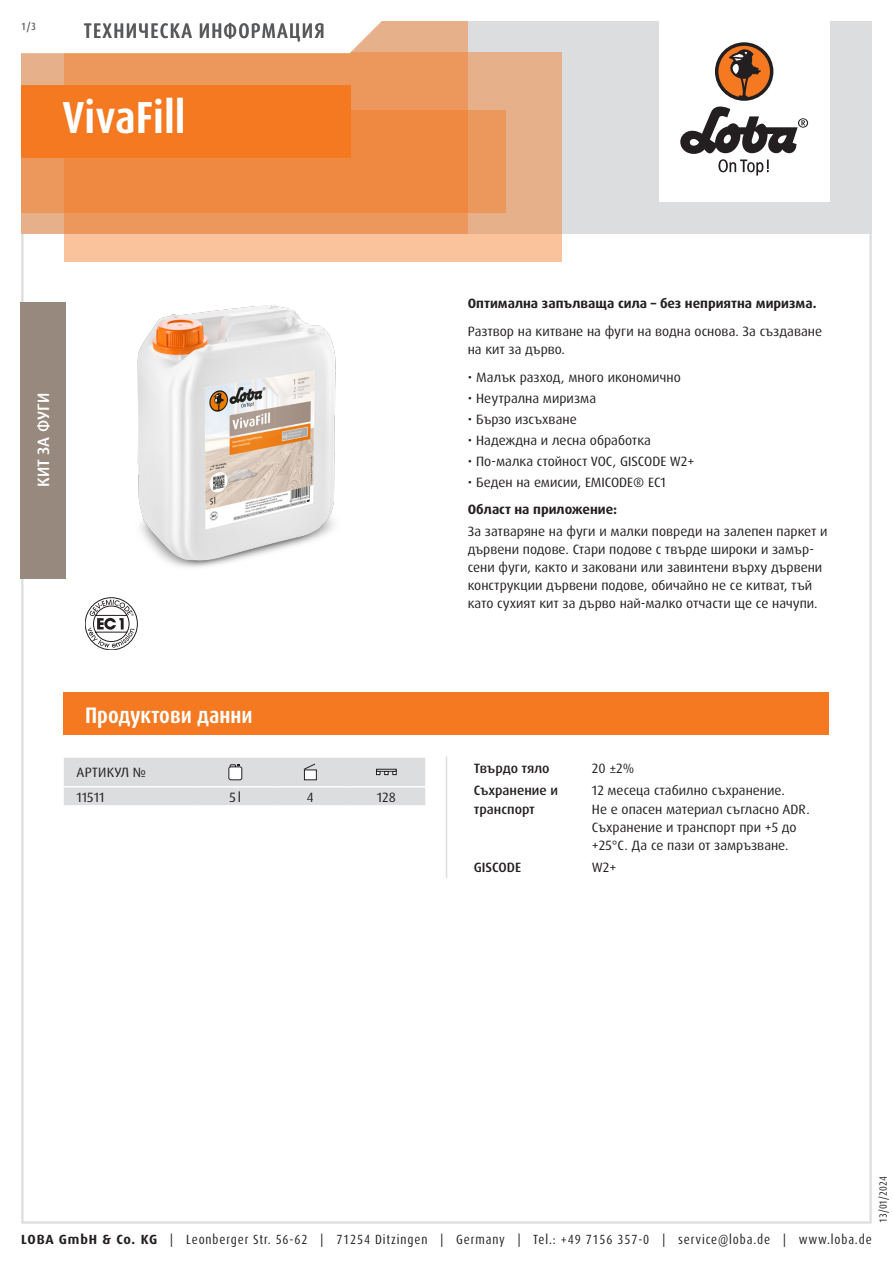
<style>
.page{position:relative;width:893px;height:1263px;background:#fff}
.page>*{position:absolute;margin:0;border:0;box-sizing:border-box;transform-origin:0 0}
.Produktname_weiss{font:700 condensed 45px "Dax Pro";color:#fff}
.Abschnitt{font:700 condensed 22.5px "Dax Pro";color:#fff}
.TI{font:500 condensed 21px "Dax Pro";letter-spacing:.06em;color:#57585a}
.Produktart_Vorbereitung{font:500 16.5px "Dax Pro";letter-spacing:.01em;color:#fff}
.Text{font:13.5px/18px "Dax Pro";color:#231f20}
.Text_ohne_Silbentrennung{font:13.5px/18px "Dax Pro";color:#231f20}
.Text_Bold{font:700 13.5px "Dax Pro";color:#231f20}
.Text_Medium{font:500 13.5px/18px "Dax Pro";color:#231f20}
.Text_Großbuchstaben{font:13.5px "Dax Pro";letter-spacing:.01em;color:#231f20}
.Text_zentriert{font:13.5px "Dax Pro";color:#231f20}
.t1{font:condensed 13.35px "Dax Pro";letter-spacing:.065em;color:#231f20}
.t2{font:condensed 10.5px "Dax Pro";color:#231f20}
.t3{font:500 condensed 10.5px "Dax Pro";color:#57585a}
.s1{font-weight:700;font-stretch:normal}
</style>
<div class="page">
<hr style="left:446px;top:756px;width:1px;height:122px;background:#dcdddf">
<svg style="left:64px;top:757px;width:361px;height:49px"></svg>
<div style="left:376px;top:769px;width:21px;height:2px;border:1px solid #231f20"></div>
<div style="left:64px;top:692px;width:765px;height:43px;background:#f47921"></div>
<svg style="left:85px;top:597px;width:53px;height:53px"></svg>
<img style="left:137px;top:305px;width:199px;height:263px">
<div style="left:20px;top:302px;width:46px;height:276px;background:#98897e"></div>
<div style="left:21px;top:21px;width:851px;height:213px;background:#dcdddf"></div>
<div style="left:659px;top:0;width:170px;height:202px;background:#fff"></div>
<svg style="left:680px;top:106px;width:128px;height:70px"></svg>
<div style="left:715px;top:42px;width:58px;height:59px;background:#231f20;border-radius:50%"></div>
<svg style="left:718px;top:45px;width:52px;height:52px"></svg>
<div style="left:64px;top:52px;width:497px;height:209px;background:linear-gradient(to right,#fec79f,#efb992)"></div>
<div style="left:21px;top:111px;width:485px;height:102px;background:#ec975b"></div>
<svg style="left:21px;top:21px;width:447px;height:213px"></svg>
<svg style="left:21px;top:21px;width:411px;height:34px"></svg>
<div style="left:21px;top:85px;width:330px;height:72px;background:#f47921"></div>
<p class="t3" style="left:21px;top:19px;width:16px">1/3</p>
<p class="TI" style="left:84px;top:17px;width:242px">ТЕХНИЧЕСКА ИНФОРМАЦИЯ</p>
<p class="Produktname_weiss" style="left:62px;top:89px;width:125px">VivaFill</p>
<p class="Produktart_Vorbereitung" style="left:33px;top:487px;width:96px;rotate:-90deg">КИТ ЗА ФУГИ</p>
<p class="Abschnitt" style="left:85px;top:700px;width:169px">Продуктови данни</p>
<p class="Text_Großbuchstaben" style="left:77px;top:764px;width:71px">АРТИКУЛ №</p>
<p class="Text" style="left:77px;top:788px;width:29px">11511</p>
<p class="Text_zentriert" style="left:230px;top:788px;width:13px">5l</p>
<p class="Text_zentriert" style="left:307px;top:788px;width:8px">4</p>
<p class="Text_zentriert" style="left:377px;top:788px;width:20px">128</p>
<p class="Text_Bold" style="left:468px;top:295px;width:350px">Оптимална запълваща сила – без неприятна миризма.</p>
<p class="Text" style="left:468px;top:323px;width:356px">Разтвор на китване на фуги на водна основа. За създаване на кит за дърво.</p>
<p class="Text" style="left:468px;top:368px;width:215px">• Малък разход, много икономично</p>
<p class="Text" style="left:468px;top:389px;width:130px">• Неутрална миризма</p>
<p class="Text" style="left:468px;top:410px;width:110px">• Бързо изсъхване</p>
<p class="Text" style="left:468px;top:431px;width:185px">• Надеждна и лесна обработка</p>
<p class="Text" style="left:468px;top:452px;width:228px">• По-малка стойност VOC, GISCODE W2+</p>
<p class="Text" style="left:468px;top:473px;width:200px">• Беден на емисии, EMICODE® EC1</p>
<p class="Text_Bold" style="left:468px;top:501px;width:151px">Област на приложение:</p>
<p class="Text" style="left:468px;top:522px;width:361px">За затваряне на фуги и малки повреди на залепен паркет и дървени подове. Стари подове с твърде широки и замър&shy;сени фуги, както и заковани или завинтени върху дървени конструкции дървени подове, обичайно не се китват, тъй като сухият кит за дърво най-малко отчасти ще се начупи.</p>
<p class="Text_Medium" style="left:474px;top:759px;width:77px">Твърдо тяло</p>
<p class="Text_ohne_Silbentrennung" style="left:592px;top:759px;width:44px">20 ±2%</p>
<p class="Text_Medium" style="left:474px;top:782px;width:86px">Съхранение и транспорт</p>
<p class="Text_ohne_Silbentrennung" style="left:592px;top:782px;width:194px">12 месеца стабилно съхранение.</p>
<p class="Text_ohne_Silbentrennung" style="left:592px;top:800px;width:219px">Не е опасен материал съгласно ADR.</p>
<p class="Text_ohne_Silbentrennung" style="left:592px;top:818px;width:206px">Съхранение и транспорт при +5 до +25°C. Да се пази от замръзване.</p>
<p class="Text_Medium" style="left:474px;top:858px;width:49px">GISCODE</p>
<p class="Text_ohne_Silbentrennung" style="left:592px;top:858px;width:26px">W2+</p>
<p class="t2" style="left:876px;top:1222px;width:48px;rotate:-90deg">13/01/2024</p>
<p class="t1" style="left:21px;top:1230px;width:852px"><span class="s1">LOBA GmbH &amp; Co. KG</span> | Leonberger Str. 56-62 | 71254 Ditzingen | Germany | Tel.: +49 7156 357-0 | service@loba.de | www.loba.de</p>
</div>
